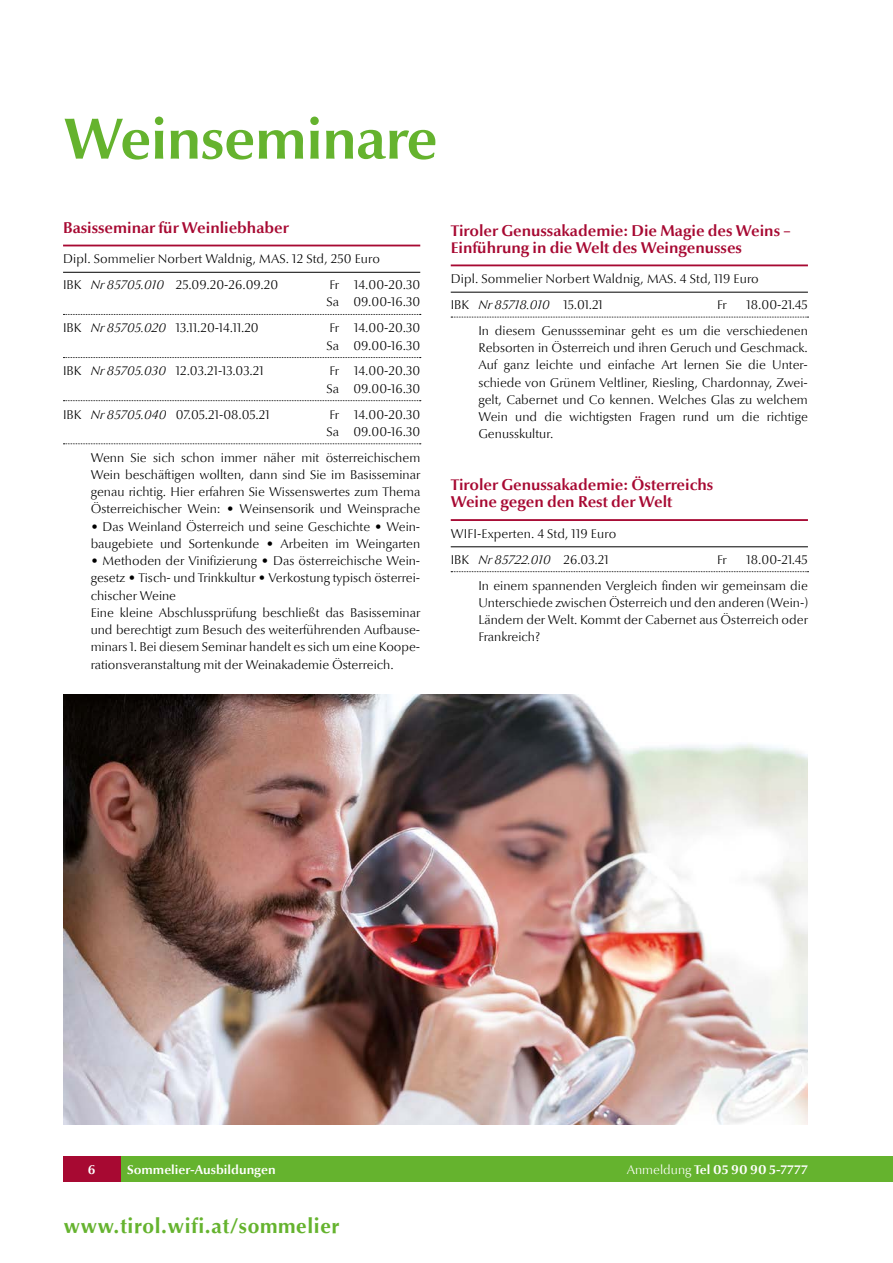
<style>
.page{position:relative;width:893px;height:1263px;background:#fff}
.page>*{position:absolute;margin:0;border:0;box-sizing:border-box;transform-origin:0 0}
.Artikel_Überschrift{font:700 58.5px "Optima Nova LT";letter-spacing:-.015em;color:#65b32e}
.t1{font:700 21px "Optima";letter-spacing:.03em;color:#65b32e}
.titelabstandvor{font:700 15.75px/17.2px "Optima Nova LT";color:#a70932}
.inhalt{font:300 12.75px/17.2px "Optima Nova LT";color:#000;text-align:justify}
.ortvanrtermine{font:300 12.75px/17.2px "Optima Nova LT";color:#000}
.ortvanrtermine_ohnea{font:300 12.75px/17.2px "Optima Nova LT";color:#000}
.trainerlepreis{font:300 12.75px "Optima Nova LT";letter-spacing:.01em;color:#000}
.t2{font:700 12.75px "Optima Nova LT";color:#fff}
.s1{font-style:italic}
.s2{font-weight:300}
</style>
<div class="page">
<div style="left:121px;top:1156px;width:772px;height:26px;background:#65b32e"></div>
<div style="left:64px;top:1156px;width:57px;height:26px;background:#a70932"></div>
<hr style="left:63px;top:245px;width:357px;height:1px;background:#a70932">
<hr style="left:63px;top:272px;width:357px;height:1px;background:#000">
<svg style="left:63px;top:314px;width:358px;height:1px"></svg>
<svg style="left:63px;top:357px;width:358px;height:1px"></svg>
<svg style="left:63px;top:400px;width:358px;height:1px"></svg>
<svg style="left:63px;top:443px;width:358px;height:1px"></svg>
<img style="left:64px;top:694px;width:744px;height:431px">
<hr style="left:451px;top:264px;width:357px;height:2px;background:#a70932">
<hr style="left:451px;top:292px;width:357px;height:1px;background:#000">
<svg style="left:451px;top:317px;width:357px;height:1px"></svg>
<hr style="left:451px;top:519px;width:357px;height:2px;background:#a70932">
<hr style="left:451px;top:546px;width:357px;height:1px;background:#000">
<svg style="left:451px;top:571px;width:357px;height:1px"></svg>
<p class="Artikel_Überschrift" style="left:64px;top:105px;width:376px">Weinseminare</p>
<p class="titelabstandvor" style="left:63px;top:219px;width:227px">Basisseminar für Weinliebhaber</p>
<p class="trainerlepreis" style="left:63px;top:251px;width:318px">Dipl. Sommelier Norbert Waldnig, MAS. 12 Std, 250 Euro</p>
<p class="ortvanrtermine" style="left:63px;top:276px;width:217px">IBK <span class="s1">Nr 85705.010</span> 25.09.20-26.09.20</p>
<p class="ortvanrtermine" style="left:327px;top:276px;width:95px">Fr 14.00-20.30<br>Sa 09.00-16.30</p>
<p class="ortvanrtermine" style="left:63px;top:320px;width:197px">IBK <span class="s1">Nr 85705.020</span> 13.11.20-14.11.20</p>
<p class="ortvanrtermine" style="left:327px;top:320px;width:95px">Fr 14.00-20.30<br>Sa 09.00-16.30</p>
<p class="ortvanrtermine" style="left:63px;top:363px;width:202px">IBK <span class="s1">Nr 85705.030</span> 12.03.21-13.03.21</p>
<p class="ortvanrtermine" style="left:327px;top:363px;width:95px">Fr 14.00-20.30<br>Sa 09.00-16.30</p>
<p class="ortvanrtermine_ohnea" style="left:63px;top:406px;width:208px">IBK <span class="s1">Nr 85705.040</span> 07.05.21-08.05.21</p>
<p class="ortvanrtermine_ohnea" style="left:327px;top:406px;width:95px">Fr 14.00-20.30<br>Sa 09.00-16.30</p>
<p class="inhalt" style="left:91px;top:449px;width:331px">Wenn Sie sich schon immer näher mit österreichischem Wein beschäftigen wollten, dann sind Sie im Basisseminar genau richtig. Hier erfahren Sie Wissenswertes zum Thema Österreichischer Wein: • Weinsensorik und Weinsprache</p>
<p class="inhalt" style="left:91px;top:518px;width:331px">• Das Weinland Österreich und seine Geschichte • Wein&shy;baugebiete und Sortenkunde • Arbeiten im Weingarten</p>
<p class="inhalt" style="left:91px;top:552px;width:331px">• Methoden der Vinifizierung • Das österreichische Wein&shy;gesetz • Tisch- und Trinkkultur • Verkostung typisch österrei&shy;chischer Weine</p>
<p class="inhalt" style="left:91px;top:604px;width:331px">Eine kleine Abschlussprüfung beschließt das Basisseminar und berechtigt zum Besuch des weiterführenden Aufbause&shy;minars 1. Bei diesem Seminar handelt es sich um eine Koope&shy;rationsveranstaltung mit der Weinakademie Österreich.</p>
<p class="titelabstandvor" style="left:451px;top:222px;width:341px">Tiroler Genussakademie: Die Magie des Weins –<br>Einführung in die Welt des Weingenusses</p>
<p class="trainerlepreis" style="left:451px;top:271px;width:310px">Dipl. Sommelier Norbert Waldnig, MAS. 4 Std, 119 Euro</p>
<p class="ortvanrtermine_ohnea" style="left:451px;top:296px;width:154px">IBK <span class="s1">Nr 85718.010</span> 15.01.21</p>
<p class="ortvanrtermine_ohnea" style="left:717px;top:296px;width:11px">Fr</p>
<p class="ortvanrtermine_ohnea" style="left:747px;top:296px;width:63px">18.00-21.45</p>
<p class="inhalt" style="left:478px;top:322px;width:331px">In diesem Genussseminar geht es um die verschiedenen Rebsorten in Österreich und ihren Geruch und Geschmack.<br>Auf ganz leichte und einfache Art lernen Sie die Unter&shy;schiede von Grünem Veltliner, Riesling, Chardonnay, Zwei&shy;gelt, Cabernet und Co kennen. Welches Glas zu welchem Wein und die wichtigsten Fragen rund um die richtige Genusskultur.</p>
<p class="titelabstandvor" style="left:451px;top:476px;width:264px">Tiroler Genussakademie: Österreichs<br>Weine gegen den Rest der Welt</p>
<p class="trainerlepreis" style="left:451px;top:526px;width:167px">WIFI-Experten. 4 Std, 119 Euro</p>
<p class="ortvanrtermine_ohnea" style="left:451px;top:551px;width:159px">IBK <span class="s1">Nr 85722.010</span> 26.03.21</p>
<p class="ortvanrtermine_ohnea" style="left:717px;top:551px;width:11px">Fr</p>
<p class="ortvanrtermine_ohnea" style="left:747px;top:551px;width:63px">18.00-21.45</p>
<p class="inhalt" style="left:478px;top:577px;width:331px">In einem spannenden Vergleich finden wir gemeinsam die Unterschiede zwischen Österreich und den anderen (Wein-)<br>Ländern der Welt. Kommt der Cabernet aus Österreich oder Frankreich?</p>
<p class="t2" style="left:127px;top:1162px;width:150px">Sommelier-Ausbildungen</p>
<p class="t2" style="left:627px;top:1163px;width:183px"><span class="s2">Anmeldung</span> Tel 05 90 90 5-7777</p>
<h2 class="t1" style="left:64px;top:1213px;width:277px">www.tirol.wifi.at/sommelier</h2>
<p class="t2" style="left:88px;top:1162px;width:9px">6</p>
</div>
